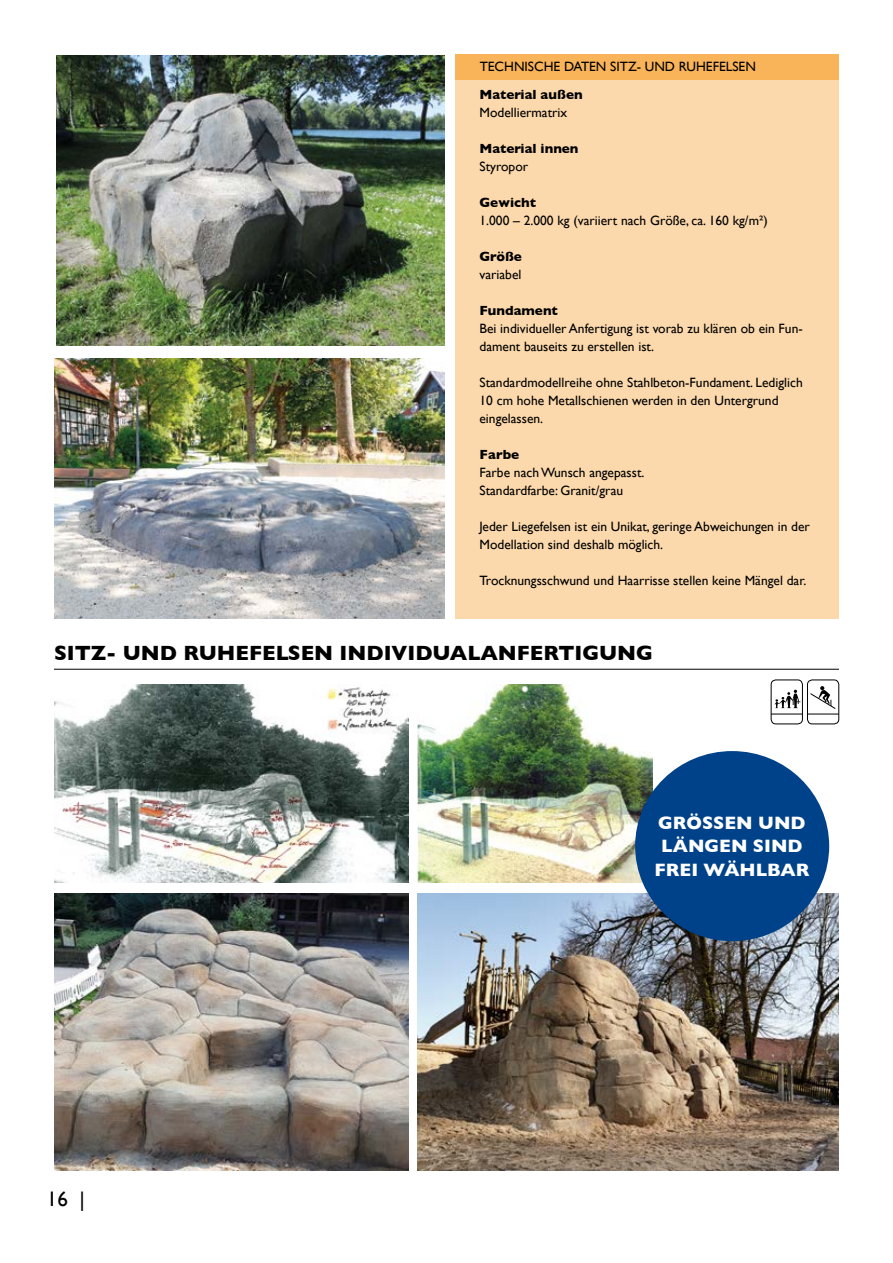
<style>
.page{position:relative;width:893px;height:1263px;background:#fff}
.page>*{position:absolute;margin:0;border:0;box-sizing:border-box;transform-origin:0 0}
.t1{font:700 21px "Gill Sans";color:#000}
.t2{font:21px "Gill Sans";color:#000}
.t3{font:700 18.3px/23.5px "Gill Sans";color:#fff;text-align:center}
.t4{font:13.5px/18px "Gill Sans";color:#000}
.t5{font:700 13.5px "Gill Sans";color:#000}
.t6{font:9px "Gill Sans";color:#000}
</style>
<div class="page">
<div style="left:455px;top:54px;width:384px;height:564px;background:#fcd9ac"></div>
<div style="left:455px;top:54px;width:384px;height:26px;background:#f9b359"></div>
<hr style="left:54px;top:669px;width:785px;height:1px;background:#000">
<svg style="left:810px;top:686px;width:25px;height:23px"></svg>
<div style="left:807px;top:680px;width:32px;height:44px;border:1px solid #000;border-radius:5px"></div>
<hr style="left:807px;top:714px;width:32px;height:1px;background:#000">
<svg style="left:775px;top:690px;width:24px;height:18px"></svg>
<div style="left:771px;top:680px;width:32px;height:44px;border:1px solid #000;border-radius:5px"></div>
<hr style="left:771px;top:714px;width:31px;height:1px;background:#000">
<img style="left:54px;top:358px;width:391px;height:260px">
<img style="left:56px;top:55px;width:388px;height:291px">
<img style="left:54px;top:893px;width:354px;height:277px">
<img style="left:54px;top:684px;width:355px;height:198px">
<img style="left:418px;top:684px;width:234px;height:198px">
<img style="left:418px;top:893px;width:421px;height:277px">
<div style="left:635px;top:751px;width:194px;height:190px;background:#004289;border-radius:50%"></div>
<p class="t4" style="left:480px;top:57px;width:278px">TECHNISCHE DATEN SITZ- UND RUHEFELSEN</p>
<p class="t5" style="left:479px;top:84px;width:105px">Material außen</p>
<p class="t4" style="left:479px;top:104px;width:89px">Modelliermatrix</p>
<p class="t5" style="left:479px;top:138px;width:101px">Material innen</p>
<p class="t4" style="left:479px;top:158px;width:50px">Styropor</p>
<p class="t5" style="left:479px;top:192px;width:58px">Gewicht</p>
<p class="t4" style="left:479px;top:212px;width:290px">1.000 – 2.000 kg (variiert nach Größe, ca. 160 kg/m²)</p>
<p class="t5" style="left:479px;top:246px;width:44px">Größe</p>
<p class="t4" style="left:479px;top:266px;width:43px">variabel</p>
<p class="t5" style="left:479px;top:300px;width:80px">Fundament</p>
<p class="t4" style="left:479px;top:320px;width:325px">Bei individueller Anfertigung ist vorab zu klären ob ein Fun&shy;dament bauseits zu erstellen ist.</p>
<p class="t4" style="left:479px;top:374px;width:325px">Standardmodellreihe ohne Stahlbeton-Fundament. Lediglich<br>10 cm hohe Metallschienen werden in den Untergrund eingelassen.</p>
<p class="t5" style="left:479px;top:444px;width:41px">Farbe</p>
<p class="t4" style="left:479px;top:464px;width:166px">Farbe nach Wunsch angepasst.<br>Standardfarbe: Granit/grau</p>
<p class="t4" style="left:479px;top:518px;width:332px">Jeder Liegefelsen ist ein Unikat, geringe Abweichungen in der<br>Modellation sind deshalb möglich.</p>
<p class="t4" style="left:479px;top:572px;width:328px">Trocknungsschwund und Haarrisse stellen keine Mängel dar.</p>
<h1 class="t1" style="left:54px;top:637px;width:601px">SITZ- UND RUHEFELSEN INDIVIDUALANFERTIGUNG</h1>
<p class="t6" style="left:791px;top:697px;width:11px">1+</p>
<p class="t6" style="left:829px;top:697px;width:6px">1</p>
<h1 class="t2" style="left:47px;top:1187px;width:40px">16 |</h1>
<h2 class="t3" style="left:654px;top:810px;width:156px">GRÖSSEN UND<br>LÄNGEN SIND<br>FREI WÄHLBAR</h2>
</div>
